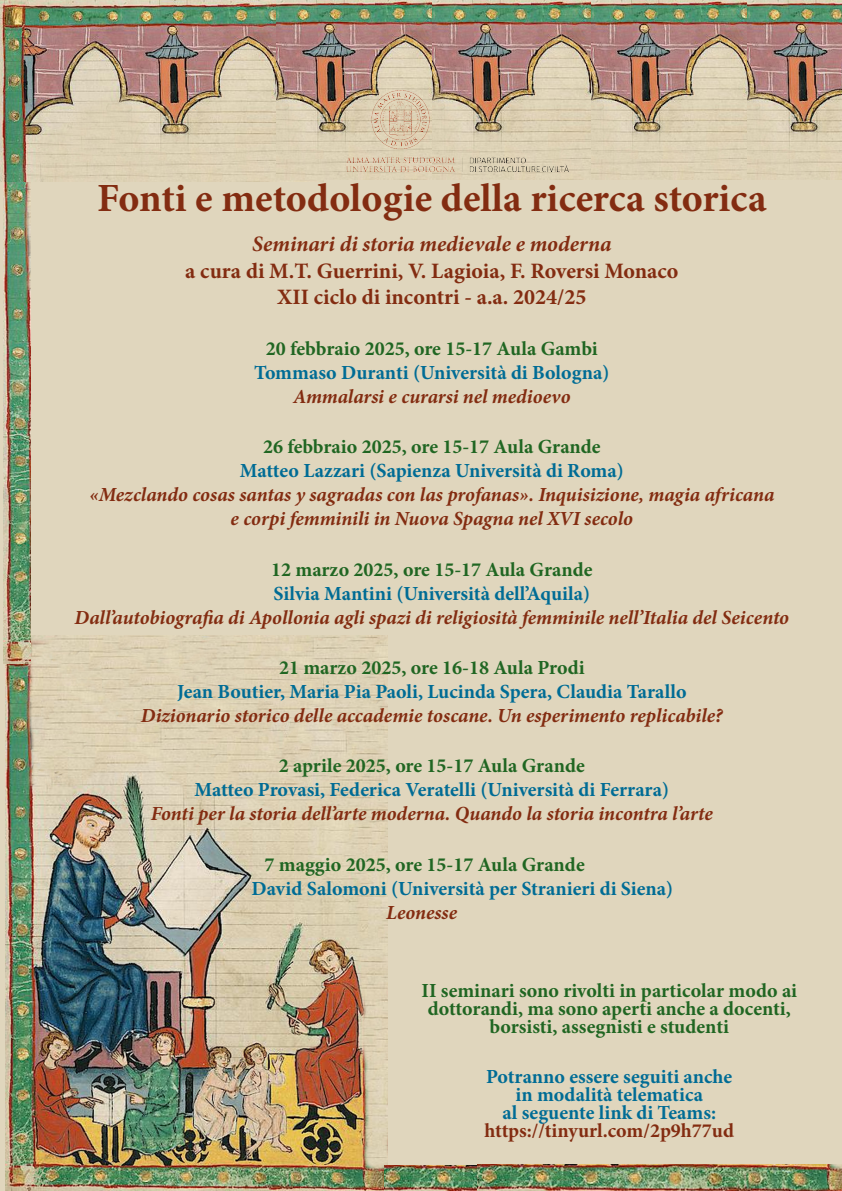
<style>
.page{position:relative;width:842px;height:1191px;background:#e0d6bd}
.page>*{position:absolute;margin:0;border:0;box-sizing:border-box;transform-origin:0 0}
.t1{font:700 40px "Minion Pro";color:#832c11}
.t2{font:700 22px "Minion Pro";color:#832c11}
.t3{font:italic 700 22px "Minion Pro";color:#832c11}
.t4{font:italic 700 20px "Minion Pro";letter-spacing:-.005em;color:#832c11}
.t5{font:700 20px "Minion Pro";color:#006c95}
.t6{font:700 20px/18px "Minion Pro";color:#206622;text-align:center}
.t7{font:700 20px "Minion Pro";color:#832c11}
</style>
<div class="page">
<img style="left:5px;top:635px;width:383px;height:556px">
<img style="left:4px;top:181px;width:26px;height:482px">
<img style="left:385px;top:1165px;width:92px;height:26px">
<img style="left:0;top:0;width:307px;height:181px">
<img style="left:276px;top:0;width:156px;height:180px">
<img style="left:432px;top:0;width:159px;height:180px">
<img style="left:591px;top:0;width:157px;height:180px">
<img style="left:347px;top:91px;width:222px;height:80px">
<img style="left:748px;top:0;width:94px;height:180px">
<img style="left:477px;top:1164px;width:365px;height:27px">
<p class="t1" style="left:97px;top:170px;width:671px">Fonti e metodologie della ricerca storica</p>
<p class="t3" style="left:252px;top:229px;width:361px">Seminari di storia medievale e moderna</p>
<p class="t2" style="left:185px;top:255px;width:495px">a cura di M.T. Guerrini, V. Lagioia, F. Roversi Monaco</p>
<p class="t2" style="left:277px;top:282px;width:311px">XII ciclo di incontri - a.a. 2024/25</p>
<p class="t6" style="left:266px;top:339px;width:333px">20 febbraio 2025, ore 15-17 Aula Gambi</p>
<p class="t5" style="left:254px;top:358px;width:357px">Tommaso Duranti (Università di Bologna)</p>
<p class="t4" style="left:293px;top:382px;width:279px">Ammalarsi e curarsi nel medioevo</p>
<p class="t6" style="left:263px;top:437px;width:339px">26 febbraio 2025, ore 15-17 Aula Grande</p>
<p class="t5" style="left:240px;top:456px;width:385px">Matteo Lazzari (Sapienza Università di Roma)</p>
<p class="t4" style="left:89px;top:480px;width:686px">«Mezclando cosas santas y sagradas con las profanas». Inquisizione, magia africana</p>
<p class="t4" style="left:231px;top:504px;width:404px">e corpi femminili in Nuova Spagna nel XVI secolo</p>
<p class="t6" style="left:271px;top:560px;width:323px">12 marzo 2025, ore 15-17 Aula Grande</p>
<p class="t5" style="left:273px;top:579px;width:318px">Silvia Mantini (Università dell’Aquila)</p>
<p class="t4" style="left:75px;top:603px;width:716px">Dall’autobiografia di Apollonia agli spazi di religiosità femminile nell’Italia del Seicento</p>
<p class="t6" style="left:279px;top:658px;width:307px">21 marzo 2025, ore 16-18 Aula Prodi</p>
<p class="t5" style="left:177px;top:677px;width:511px">Jean Boutier, Maria Pia Paoli, Lucinda Spera, Claudia Tarallo</p>
<p class="t4" style="left:141px;top:701px;width:583px">Dizionario storico delle accademie toscane. Un esperimento replicabile?</p>
<p class="t6" style="left:279px;top:756px;width:307px">2 aprile 2025, ore 15-17 Aula Grande</p>
<p class="t5" style="left:194px;top:776px;width:476px">Matteo Provasi, Federica Veratelli (Università di Ferrara)</p>
<p class="t4" style="left:151px;top:799px;width:564px">Fonti per la storia dell’arte moderna. Quando la storia incontra l’arte</p>
<p class="t6" style="left:265px;top:855px;width:322px">7 maggio 2025, ore 15-17 Aula Grande</p>
<p class="t5" style="left:252px;top:874px;width:423px">David Salomoni (Università per Stranieri di Siena)</p>
<p class="t4" style="left:386px;top:898px;width:73px">Leonesse</p>
<p class="t6" style="left:421px;top:981px;width:377px">II seminari sono rivolti in particolar modo ai dottorandi, ma sono aperti anche a docenti,</p>
<p class="t6" style="left:490px;top:1017px;width:241px">borsisti, assegnisti e studenti</p>
<p class="t5" style="left:486px;top:1062px;width:248px">Potranno essere seguiti anche</p>
<p class="t5" style="left:515px;top:1080px;width:189px">in modalità telematica</p>
<p class="t5" style="left:502px;top:1098px;width:215px">al seguente link di Teams:</p>
<p class="t7" style="left:484px;top:1116px;width:251px">https://tinyurl.com/2p9h77ud</p>
</div>
